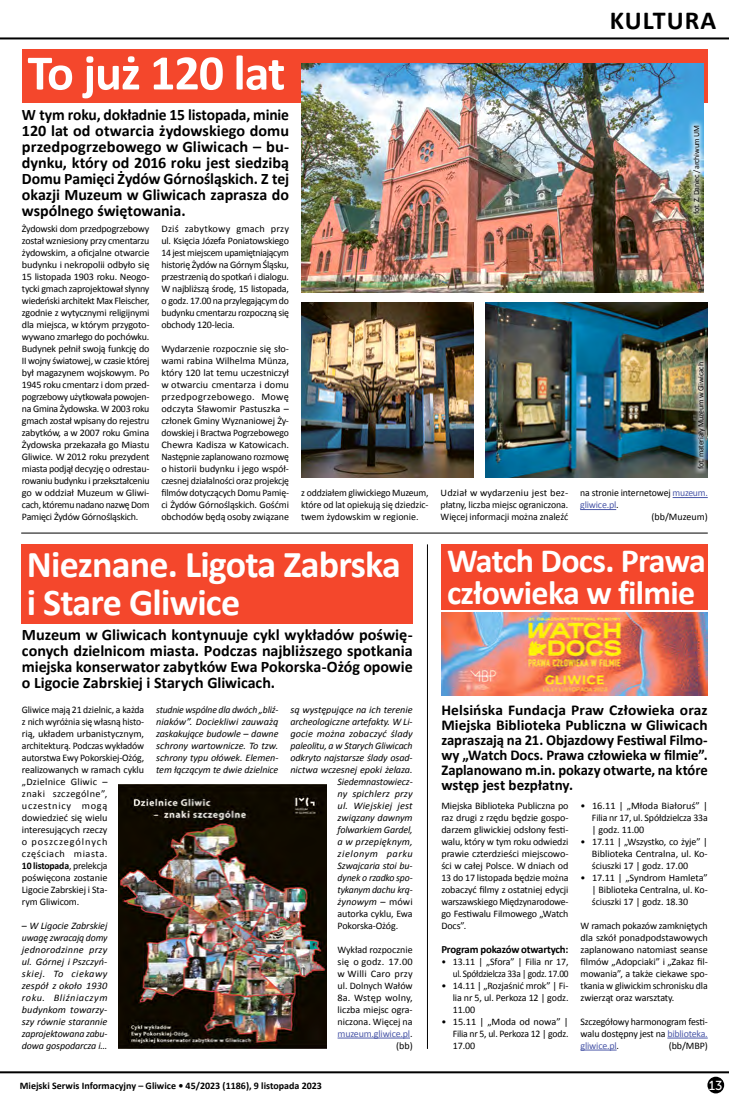
<style>
.page{position:relative;width:729px;height:1098px;background:#fff}
.page>*{position:absolute;margin:0;border:0;box-sizing:border-box;transform-origin:0 0}
.t1{font:700 50px "Calibri";letter-spacing:-.02em;color:#fff}
.t2{font:700 38px/38px "Calibri";letter-spacing:-.02em;color:#fff}
.t3{font:700 34px/32px "Calibri";letter-spacing:-.02em;color:#fff}
.t4{font:700 26px "Calibri";letter-spacing:.04em;color:#000}
.t5{font:700 16px/16px "Calibri";letter-spacing:-.005em;color:#000;text-align:justify}
.t6{font:700 15px/15px "Calibri";letter-spacing:-.005em;color:#000;text-align:justify}
.t7{font:13px "Museo Sans 500";color:#fff}
.t8{font:700 11px "Calibri";letter-spacing:-.015em;color:#000}
.t9{font:10px/12px "Calibri";letter-spacing:-.01em;color:#000;text-align:justify}
.t10{font:italic 10px/12px "Calibri";letter-spacing:-.01em;color:#000;text-align:justify}
.t11{font:700 10px "Calibri";color:#000}
.t12{font:10px/12px "Calibri";letter-spacing:-.01em;color:#000;text-align:right;scale:.96 1}
.t13{font:italic 10px "Calibri";letter-spacing:.015em;color:#000}
.t14{font:italic 10px "Calibri";letter-spacing:.01em;color:#000}
.t15{font:italic 10px "Calibri";letter-spacing:.02em;color:#000}
.t16{font:italic 10px "Calibri";letter-spacing:.05em;color:#000}
.t17{font:10px "Calibri";letter-spacing:-.02em;color:#4c59a9}
.t18{font:8px "Calibri";letter-spacing:-.03em;color:#000}
.s1{color:#4c59a9}
.s2{color:#000}
.s3{font-weight:700}
.s4{font-style:normal}
</style>
<div class="page">
<hr style="left:0;top:37px;width:729px;height:2px;background:#000">
<hr style="left:0;top:1070px;width:729px;height:2px;background:#000">
<div style="left:707px;top:1076px;width:17px;height:16px;background:#000;border-radius:50%"></div>
<hr style="left:21px;top:532px;width:686px;height:1px;background:#000">
<hr style="left:427px;top:544px;width:1px;height:504px;background:#000">
<div style="left:22px;top:49px;width:685px;height:54px;background:#f4472c"></div>
<div style="left:21px;top:544px;width:391px;height:79px;background:#f4472c"></div>
<div style="left:441px;top:544px;width:266px;height:66px;background:#f4472c"></div>
<hr style="left:672px;top:497px;width:35px;height:1px;background:#4c59a9">
<hr style="left:580px;top:509px;width:36px;height:1px;background:#4c59a9">
<hr style="left:337px;top:1037px;width:73px;height:1px;background:#4c59a9">
<hr style="left:667px;top:1037px;width:40px;height:1px;background:#4c59a9">
<hr style="left:580px;top:1049px;width:36px;height:1px;background:#4c59a9">
<img style="left:119px;top:784px;width:207px;height:264px">
<img style="left:301px;top:63px;width:402px;height:229px">
<img style="left:486px;top:302px;width:221px;height:175px">
<img style="left:301px;top:302px;width:172px;height:175px">
<div style="left:686px;top:119px;width:19px;height:101px;background:#fff;opacity:.75"></div>
<div style="left:691px;top:356px;width:20px;height:119px;background:#fff;opacity:.75"></div>
<img style="left:441px;top:612px;width:266px;height:83px">
<h1 class="t1" style="left:28px;top:41px;width:259px">To już 120 lat</h1>
<p class="t5" style="left:22px;top:106px;width:268px">W tym roku, dokładnie 15 listopada, minie 120 lat od otwarcia żydowskiego domu przedpogrzebowego w Gliwicach – bu&shy;dynku, który od 2016 roku jest siedzibą Domu Pamięci Żydów Górnośląskich. Z tej okazji Muzeum w Gliwicach zaprasza do wspólnego świętowania.</p>
<p class="t9" style="left:22px;top:223px;width:129px">Żydowski dom przedpogrzebowy został wzniesiony przy cmentarzu żydowskim, a oficjalne otwarcie budynku i nekropolii odbyło się 15 listopada 1903 roku. Neogo&shy;tycki gmach zaprojektował słynny wiedeński architekt Max Fleischer, zgodnie z wytycznymi religijnymi dla miejsca, w którym przygoto&shy;wywano zmarłego do pochówku.<br>Budynek pełnił swoją funkcję do II wojny światowej, w czasie której był magazynem wojskowym. Po 1945 roku cmentarz i dom przed&shy;pogrzebowy użytkowała powojen&shy;na Gmina Żydowska. W 2003 roku gmach został wpisany do rejestru zabytków, a w 2007 roku Gmina Żydowska przekazała go Miastu Gliwice. W 2012 roku prezydent miasta podjął decyzję o odrestau&shy;rowaniu budynku i przekształceniu go w oddział Muzeum w Gliwi&shy;cach, któremu nadano nazwę Dom Pamięci Żydów Górnośląskich.</p>
<p class="t9" style="left:161px;top:223px;width:129px">Dziś zabytkowy gmach przy ul. Księcia Józefa Poniatowskiego 14 jest miejscem upamiętniającym historię Żydów na Górnym Śląsku, przestrzenią do spotkań i dialogu.<br>W najbliższą środę, 15 listopada, o godz. 17.00 na przylegającym do budynku cmentarzu rozpoczną się obchody 120-lecia.</p>
<p class="t9" style="left:161px;top:343px;width:129px">Wydarzenie rozpocznie się sło&shy;wami rabina Wilhelma Münza, który 120 lat temu uczestniczył w otwarciu cmentarza i domu przedpogrzebowego. Mowę odczyta Sławomir Pastuszka – członek Gminy Wyznaniowej Ży&shy;dowskiej i Bractwa Pogrzebowego Chewra Kadisza w Katowicach.<br>Następnie zaplanowano rozmowę o historii budynku i jego współ&shy;czesnej działalności oraz projekcję filmów dotyczących Domu Pamię&shy;ci Żydów Górnośląskich. Gośćmi obchodów będą osoby związane</p>
<h3 class="t4" style="left:609px;top:4px;width:108px">KULTURA</h3>
<p class="t18" style="left:691px;top:214px;width:90px;rotate:-90deg">fot. Z. Daniec / archiwum UM</p>
<p class="t18" style="left:695px;top:469px;width:108px;rotate:-90deg">fot. materiały Muzeum w Gliwicach</p>
<p class="t9" style="left:301px;top:487px;width:129px">z oddziałem gliwickiego Muzeum, które od lat opiekują się dziedzic&shy;twem żydowskim w regionie.</p>
<p class="t9" style="left:440px;top:487px;width:129px">Udział w wydarzeniu jest bez&shy;płatny, liczba miejsc ograniczona.<br>Więcej informacji można znaleźć</p>
<p class="t9" style="left:580px;top:487px;width:129px">na stronie internetowej <span class="s1">muzeum.</span></p>
<p class="t17" style="left:580px;top:498px;width:40px">gliwice.pl<span class="s2">.</span></p>
<p class="t9" style="left:651px;top:511px;width:58px">(bb/Muzeum)</p>
<h2 class="t2" style="left:27px;top:545px;width:375px">Nieznane. Ligota Zabrska i Stare Gliwice</h2>
<h3 class="t3" style="left:447px;top:544px;width:260px">Watch Docs. Prawa człowieka w filmie</h3>
<h3 class="t5" style="left:22px;top:626px;width:392px">Muzeum w Gliwicach kontynuuje cykl wykładów poświę&shy;conych dzielnicom miasta. Podczas najbliższego spotkania miejska konserwator zabytków Ewa Pokorska-Ożóg opowie o Ligocie Zabrskiej i Starych Gliwicach.</h3>
<p class="t9" style="left:22px;top:703px;width:124px;text-align:left">Gliwice mają 21 dzielnic, a każda z nich wyróżnia się własną histo&shy;rią, układem urbanistycznym, architekturą. Podczas wykładów autorstwa Ewy Pokorskiej-Ożóg, realizowanych w ramach cyklu „Dzielnice Gliwic –<br>znaki szczególne”, uczestnicy mogą dowiedzieć się wielu interesujących rzeczy<br>o poszczególnych częściach miasta.<br><span class="s3">10 listopada</span>, prelekcja poświęcona zostanie<br>Ligocie Zabrskiej i Sta-<br>rym Gliwicom.</p>
<p class="t10" style="left:22px;top:918px;width:87px"><span class="s4">–</span> W Ligocie Zabrskiej uwagę zwracają domy jednorodzinne przy ul. Górnej i Pszczyń&shy;skiej. To ciekawy zespół z około 1930 roku. Bliźniaczym budynkom towarzy&shy;szy równie starannie zaprojektowana zabu&shy;dowa gospodarcza i…</p>
<p class="t10" style="left:156px;top:702px;width:124px">studnie wspólne dla dwóch „bliź&shy;niaków”. Dociekliwi zauważą zaskakujące budowle – dawne schrony wartownicze. To tzw. schrony typu ołówek. Elemen&shy;tem łączącym te dwie dzielnice</p>
<p class="t10" style="left:290px;top:702px;width:124px">są występujące na ich terenie</p>
<p class="t10" style="left:290px;top:714px;width:124px">archeologiczne artefakty. W Li-</p>
<p class="t14" style="left:290px;top:726px;width:124px">gocie można zobaczyć ślady</p>
<p class="t10" style="left:290px;top:738px;width:124px">paleolitu, a w Starych Gliwicach</p>
<p class="t10" style="left:290px;top:750px;width:124px">odkryto najstarsze ślady osad-</p>
<p class="t10" style="left:290px;top:762px;width:124px">nictwa wczesnej epoki żelaza.</p>
<p class="t10" style="left:337px;top:774px;width:77px">Siedemnastowiecz-</p>
<p class="t13" style="left:337px;top:786px;width:77px">ny spichlerz przy</p>
<p class="t15" style="left:337px;top:798px;width:77px">ul. Wiejskiej jest</p>
<p class="t10" style="left:337px;top:810px;width:77px">związany dawnym</p>
<p class="t10" style="left:337px;top:822px;width:77px">folwarkiem Gardel,</p>
<p class="t13" style="left:337px;top:834px;width:77px">a w przepięknym,</p>
<p class="t16" style="left:337px;top:846px;width:77px">zielonym parku</p>
<p class="t10" style="left:337px;top:858px;width:77px">Szwajcaria stoi bu-</p>
<p class="t10" style="left:337px;top:870px;width:77px">dynek o rzadko spo-</p>
<p class="t10" style="left:337px;top:882px;width:77px">tykanym dachu krą-</p>
<p class="t10" style="left:337px;top:894px;width:77px">żynowym <span class="s4">– mówi</span></p>
<p class="t9" style="left:337px;top:907px;width:77px">autorka cyklu, Ewa</p>
<p class="t9" style="left:337px;top:919px;width:62px">Pokorska-Ożóg.</p>
<p class="t9" style="left:337px;top:943px;width:77px;text-align:right">Wykład rozpocznie się o godz. 17.00 w Willi Caro przy ul. Dolnych Wałów<br>8a. Wstęp wolny, liczba miejsc ogra&shy;niczona. Więcej na <span class="s1">muzeum.gliwice.pl</span>. (bb)</p>
<p class="t6" style="left:441px;top:702px;width:268px">Helsińska Fundacja Praw Człowieka oraz Miejska Biblioteka Publiczna w Gliwicach zapraszają na 21. Objazdowy Festiwal Filmo&shy;wy „Watch Docs. Prawa człowieka w filmie”.<br>Zaplanowano m.in. pokazy otwarte, na które wstęp jest bezpłatny.</p>
<p class="t9" style="left:441px;top:799px;width:129px">Miejska Biblioteka Publiczna po raz drugi z rzędu będzie gospo&shy;darzem gliwickiej odsłony festi&shy;walu, który w tym roku odwiedzi prawie czterdzieści miejscowo&shy;ści w całej Polsce. W dniach od 13 do 17 listopada będzie można zobaczyć filmy z ostatniej edycji warszawskiego Międzynarodowe&shy;go Festiwalu Filmowego „Watch Docs”.</p>
<p class="t8" style="left:441px;top:941px;width:129px">Program pokazów otwartych:</p>
<p class="t12" style="left:441px;top:955px;width:134px">• 13.11 | „Sfora” | Filia nr 17, ul. Spółdzielcza 33a | godz. 17.00</p>
<p class="t9" style="left:452px;top:979px;width:117px;text-indent:-11px">• 14.11 | „Rozjaśnić mrok” | Fi&shy;lia nr 5, ul. Perkoza 12 | godz.<br>11.00</p>
<p class="t9" style="left:452px;top:1015px;width:117px;text-indent:-11px">• 15.11 | „Moda od nowa” | Filia nr 5, ul. Perkoza 12 | godz.<br>17.00</p>
<p class="t9" style="left:592px;top:799px;width:117px;text-indent:-11px">• 16.11 | „Młoda Białoruś” | Filia nr 17, ul. Spółdzielcza 33a | godz. 11.00</p>
<p class="t9" style="left:592px;top:835px;width:117px;text-indent:-11px">• 17.11 | „Wszystko, co żyje” | Biblioteka Centralna, ul. Ko&shy;ściuszki 17 | godz. 17.00</p>
<p class="t9" style="left:592px;top:871px;width:117px;text-indent:-11px">• 17.11 | „Syndrom Hamleta” | Biblioteka Centralna, ul. Ko&shy;ściuszki 17 | godz. 18.30</p>
<p class="t9" style="left:580px;top:919px;width:129px">W ramach pokazów zamkniętych dla szkół ponadpodstawowych zaplanowano natomiast seanse filmów „Adopciaki” i „Zakaz fil&shy;mowania”, a także ciekawe spo&shy;tkania w gliwickim schronisku dla zwierząt oraz warsztaty.</p>
<p class="t9" style="left:580px;top:1015px;width:129px">Szczegółowy harmonogram festi&shy;walu dostępny jest na <span class="s1">biblioteka. gliwice.pl</span>.</p>
<p class="t9" style="left:668px;top:1039px;width:40px">(bb/MBP)</p>
<p class="t11" style="left:20px;top:1079px;width:303px">Miejski Serwis Informacyjny – Gliwice • 45/2023 (1186), 9 listopada 2023</p>
<h3 class="t7" style="left:708px;top:1077px;width:15px">13</h3>
</div>
